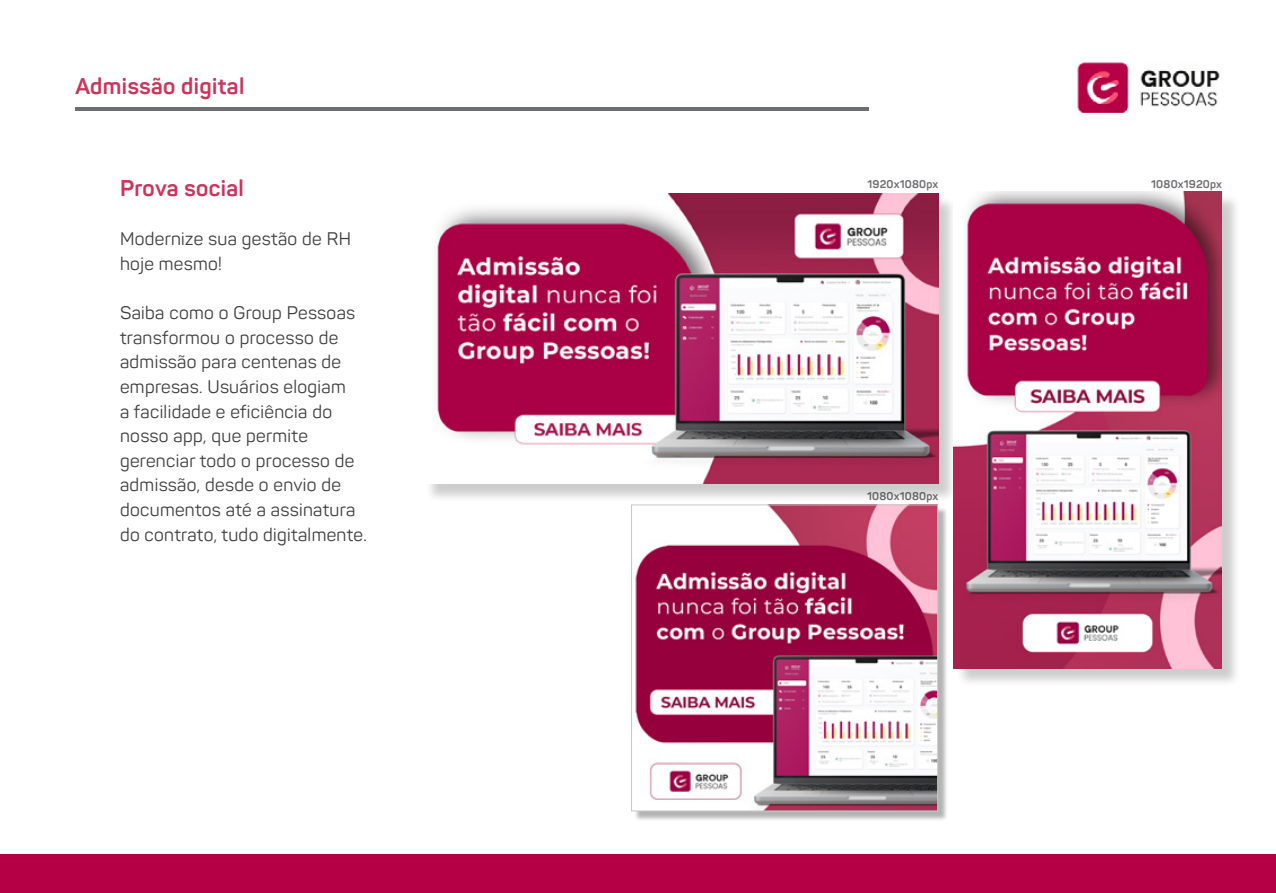
<style>
.page{position:relative;width:1276px;height:893px;background:#fff}
.page>*{position:absolute;margin:0;border:0;box-sizing:border-box;transform-origin:0 0}
.t1{font:700 22.5px "Panton";letter-spacing:.02em;color:#cb345b}
.t2{font:18px/24.6px "Panton";letter-spacing:.02em;color:#3f3e40}
.t3{font:700 11.1px "Panton";letter-spacing:.02em;color:#6d6e71}
</style>
<div class="page">
<img style="left:1077px;top:62px;width:143px;height:51px">
<div style="left:634px;top:507px;width:314px;height:315px;background:#000;opacity:.3"></div>
<img style="left:634px;top:506px;width:302px;height:303px">
<div style="left:631px;top:504px;width:307px;height:307px;border:1px solid #c6c8ca"></div>
<div style="left:425px;top:196px;width:532px;height:306px;background:#000;opacity:.2"></div>
<img style="left:425px;top:194px;width:513px;height:290px">
<div style="left:955px;top:194px;width:285px;height:493px;background:#000;opacity:.2"></div>
<img style="left:953px;top:192px;width:268px;height:476px">
<div style="left:0;top:855px;width:1276px;height:38px;background:#b60046"></div>
<hr style="left:75px;top:107px;width:793px;height:4px;background:#6d6e71">
<p class="t1" style="left:75px;top:72px;width:171px">Admissão digital</p>
<p class="t1" style="left:120px;top:174px;width:125px">Prova social</p>
<p class="t2" style="left:120px;top:227px;width:232px">Modernize sua gestão de RH hoje mesmo!</p>
<p class="t2" style="left:120px;top:300px;width:248px">Saiba como o Group Pessoas transformou o processo de admissão para centenas de empresas. Usuários elogiam<br>a facilidade e eficiência do nosso app, que permite gerenciar todo o processo de admissão, desde o envio de documentos até a assinatura do contrato, tudo digitalmente.</p>
<p class="t3" style="left:867px;top:177px;width:72px">1920x1080px</p>
<p class="t3" style="left:1151px;top:177px;width:72px">1080x1920px</p>
<p class="t3" style="left:867px;top:490px;width:72px">1080x1080px</p>
</div>
